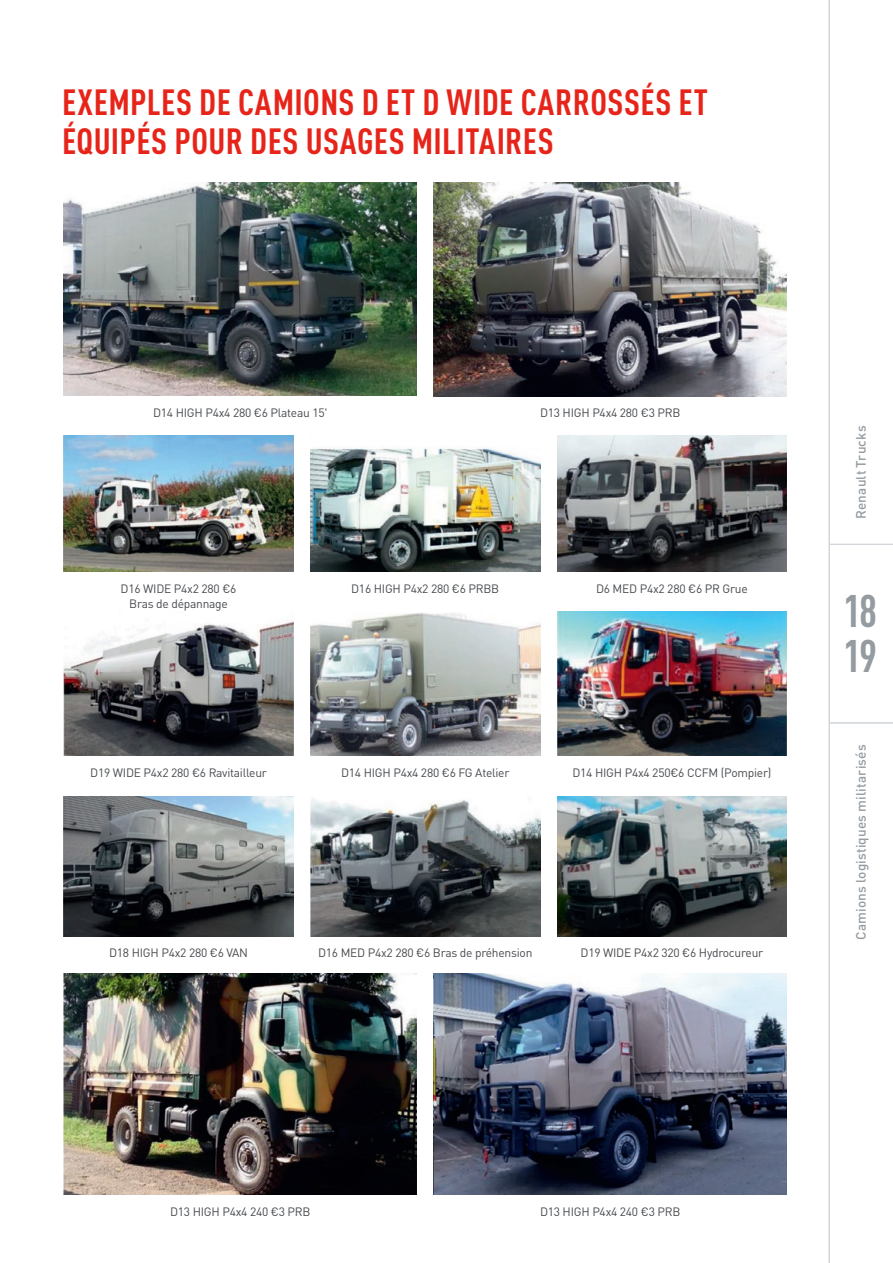
<style>
.page{position:relative;width:893px;height:1263px;background:#fff}
.page>*{position:absolute;margin:0;border:0;box-sizing:border-box;transform-origin:0 0}
.t1{font:700 condensed 45px "DIN Pro";color:#959ca1}
.t2{font:700 condensed 36px/39px "DIN Pro";letter-spacing:.015em;color:#e72419}
.t3{font:500 13.5px "DIN Pro";letter-spacing:.01em;color:#959ca1}
.t4{font:12px/14.4px "DIN Pro";letter-spacing:-.02em;color:#474a4e;text-align:center}
</style>
<div class="page">
<img style="left:434px;top:183px;width:353px;height:214px">
<img style="left:434px;top:974px;width:353px;height:221px">
<img style="left:557px;top:436px;width:230px;height:136px">
<img style="left:557px;top:611px;width:230px;height:145px">
<img style="left:557px;top:796px;width:230px;height:141px">
<img style="left:310px;top:448px;width:230px;height:124px">
<img style="left:310px;top:613px;width:230px;height:142px">
<img style="left:310px;top:799px;width:230px;height:138px">
<img style="left:64px;top:183px;width:353px;height:212px">
<img style="left:64px;top:974px;width:353px;height:221px">
<img style="left:64px;top:436px;width:229px;height:136px">
<img style="left:64px;top:621px;width:229px;height:135px">
<img style="left:64px;top:796px;width:229px;height:141px">
<hr style="left:829px;top:544px;width:64px;height:1px;background:#d0d4d8">
<hr style="left:829px;top:722px;width:64px;height:1px;background:#d0d4d8">
<hr style="left:829px;top:0;width:1px;height:1263px;background:#d0d4d8">
<h2 class="t2" style="left:62px;top:79px;width:647px">EXEMPLES DE CAMIONS D ET D WIDE CARROSSÉS ET<br>ÉQUIPÉS POUR DES USAGES MILITAIRES</h2>
<p class="t4" style="left:153px;top:404px;width:176px">D14 HIGH P4x4 280 €6 Plateau 15'</p>
<p class="t4" style="left:540px;top:404px;width:142px">D13 HIGH P4x4 280 €3 PRB</p>
<p class="t3" style="left:850px;top:519px;width:95px;rotate:-90deg">Renault Trucks</p>
<p class="t4" style="left:121px;top:581px;width:117px">D16 WIDE P4x2 280 €6<br>Bras de dépannage</p>
<p class="t4" style="left:351px;top:580px;width:150px">D16 HIGH P4x2 280 €6 PRBB</p>
<p class="t4" style="left:596px;top:580px;width:153px">D6 MED P4x2 280 €6 PR Grue</p>
<h1 class="t1" style="left:843px;top:577px;width:36px">18</h1>
<h1 class="t1" style="left:843px;top:622px;width:36px">19</h1>
<p class="t4" style="left:90px;top:764px;width:178px">D19 WIDE P4x2 280 €6 Ravitailleur</p>
<p class="t4" style="left:341px;top:764px;width:170px">D14 HIGH P4x4 280 €6 FG Atelier</p>
<p class="t4" style="left:572px;top:764px;width:200px">D14 HIGH P4x4 250€6 CCFM (Pompier)</p>
<p class="t3" style="left:850px;top:940px;width:197px;rotate:-90deg">Camions logistiques militarisés</p>
<p class="t4" style="left:109px;top:944px;width:140px">D18 HIGH P4x2 280 €6 VAN</p>
<p class="t4" style="left:318px;top:944px;width:216px">D16 MED P4x2 280 €6 Bras de préhension</p>
<p class="t4" style="left:580px;top:944px;width:184px">D19 WIDE P4x2 320 €6 Hydrocureur</p>
<p class="t4" style="left:170px;top:1203px;width:142px">D13 HIGH P4x4 240 €3 PRB</p>
<p class="t4" style="left:540px;top:1203px;width:142px">D13 HIGH P4x4 240 €3 PRB</p>
</div>
